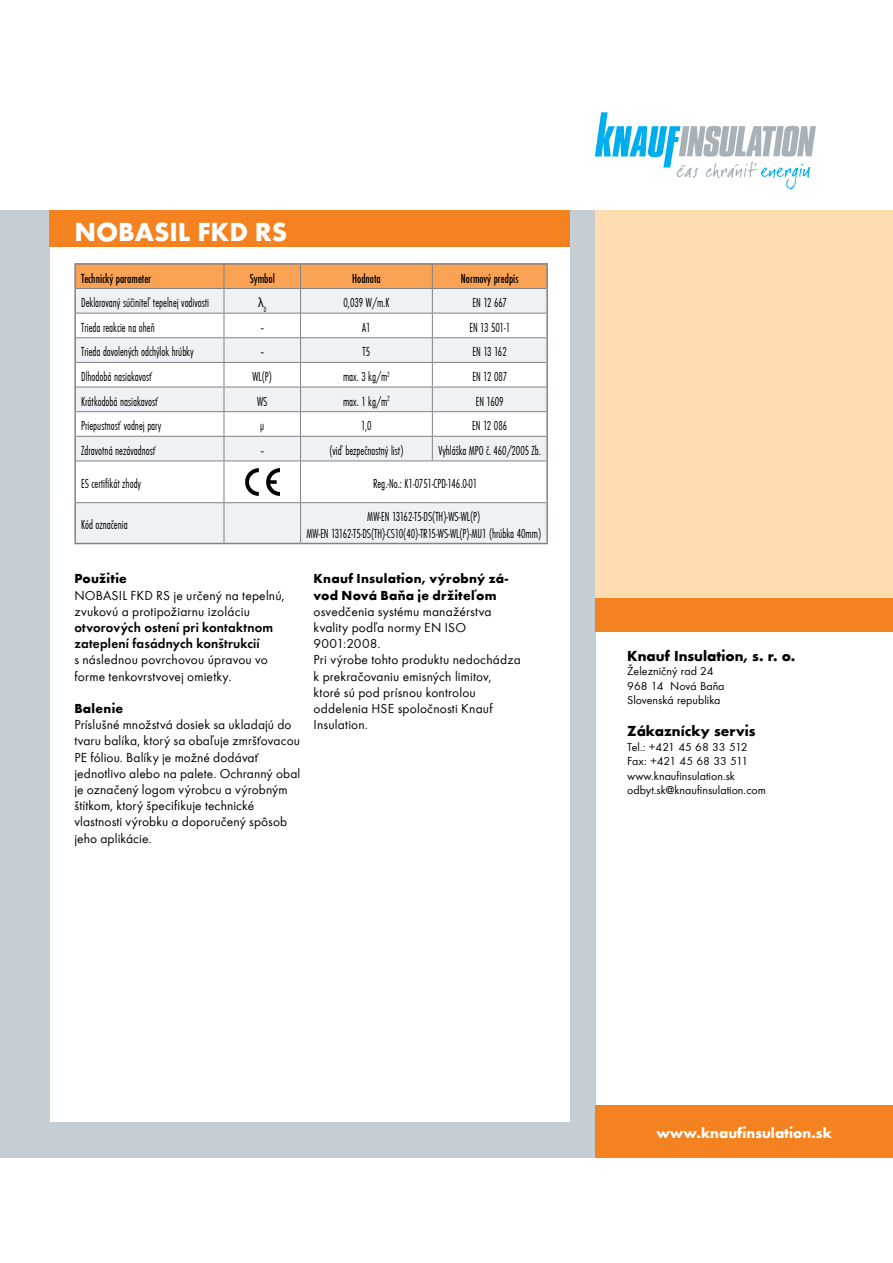
<style>
.page{position:relative;width:893px;height:1263px;background:#fff}
.page>*{position:absolute;margin:0;border:0;box-sizing:border-box;transform-origin:0 0}
.t1{font:700 27px "Futura TEE";color:#fff}
.t2{font:700 15px "Futura TEE";color:#000}
.t3{font:700 15px "Futura TEE";color:#fff}
.t4{font:13.5px/16.2px "Futura TEE";letter-spacing:.01em;color:#000}
.t5{font:300 condensed 13.5px/16.2px "Futura TEE";color:#000;text-align:center;scale:.9 1}
.t6{font:700 13.5px/16.2px "Futura TEE";letter-spacing:.02em;color:#000}
.t7{font:600 13.5px/16.2px "Futura TEE";letter-spacing:.015em;color:#000}
.t8{font:500 condensed 13.5px "Futura TEE";color:#000;scale:.9 1}
.t9{font:13.5px "Myriad Pro";color:#000;scale:.9 1}
.t10{font:12px/14.4px "Futura TEE";color:#000}
</style>
<div class="page">
<div style="left:0;top:210px;width:50px;height:948px;background:#c4ced4"></div>
<div style="left:570px;top:210px;width:25px;height:948px;background:#c4ced4"></div>
<div style="left:50px;top:210px;width:520px;height:37px;background:#f58220"></div>
<div style="left:50px;top:1123px;width:520px;height:35px;background:#c4ced4"></div>
<div style="left:595px;top:1105px;width:298px;height:53px;background:#f58220"></div>
<div style="left:595px;top:597px;width:298px;height:34px;background:#f58220"></div>
<div style="left:595px;top:210px;width:298px;height:388px;background:#ffddb1"></div>
<svg style="left:594px;top:112px;width:222px;height:78px"></svg>
<svg style="left:76px;top:462px;width:470px;height:81px;fill:#eff2f4"></svg>
<hr style="left:74px;top:263px;width:150px;height:2px;background:#808285">
<hr style="left:74px;top:265px;width:2px;height:23px;background:#808285">
<hr style="left:224px;top:263px;width:77px;height:2px;background:#808285">
<hr style="left:301px;top:263px;width:131px;height:2px;background:#808285">
<hr style="left:432px;top:263px;width:116px;height:2px;background:#808285">
<hr style="left:546px;top:265px;width:2px;height:23px;background:#808285">
<hr style="left:74px;top:288px;width:2px;height:25px;background:#808285">
<hr style="left:546px;top:288px;width:2px;height:25px;background:#808285">
<hr style="left:74px;top:313px;width:2px;height:25px;background:#808285">
<hr style="left:546px;top:313px;width:2px;height:25px;background:#808285">
<hr style="left:74px;top:338px;width:2px;height:24px;background:#808285">
<hr style="left:546px;top:338px;width:2px;height:24px;background:#808285">
<hr style="left:74px;top:362px;width:2px;height:25px;background:#808285">
<hr style="left:546px;top:362px;width:2px;height:25px;background:#808285">
<hr style="left:74px;top:387px;width:2px;height:25px;background:#808285">
<hr style="left:546px;top:387px;width:2px;height:25px;background:#808285">
<hr style="left:74px;top:412px;width:2px;height:24px;background:#808285">
<hr style="left:546px;top:412px;width:2px;height:24px;background:#808285">
<svg style="left:75px;top:264px;width:472px;height:197px"></svg>
<hr style="left:74px;top:436px;width:2px;height:25px;background:#808285">
<hr style="left:546px;top:436px;width:2px;height:25px;background:#808285">
<hr style="left:74px;top:461px;width:2px;height:42px;background:#808285">
<hr style="left:546px;top:461px;width:2px;height:42px;background:#808285">
<hr style="left:74px;top:503px;width:2px;height:40px;background:#808285">
<hr style="left:546px;top:503px;width:2px;height:40px;background:#808285">
<hr style="left:76px;top:436px;width:148px;height:1px;background:#808285">
<hr style="left:224px;top:436px;width:77px;height:1px;background:#808285">
<hr style="left:301px;top:436px;width:131px;height:1px;background:#808285">
<hr style="left:432px;top:436px;width:114px;height:1px;background:#808285">
<hr style="left:76px;top:461px;width:148px;height:1px;background:#808285">
<hr style="left:224px;top:461px;width:77px;height:1px;background:#808285">
<hr style="left:224px;top:461px;width:1px;height:41px;background:#808285">
<hr style="left:301px;top:461px;width:131px;height:1px;background:#808285">
<hr style="left:300px;top:461px;width:1px;height:41px;background:#808285">
<hr style="left:432px;top:461px;width:114px;height:1px;background:#808285">
<hr style="left:76px;top:502px;width:148px;height:1px;background:#808285">
<hr style="left:224px;top:502px;width:77px;height:1px;background:#808285">
<hr style="left:224px;top:503px;width:1px;height:40px;background:#808285">
<hr style="left:301px;top:502px;width:131px;height:1px;background:#808285">
<hr style="left:300px;top:503px;width:1px;height:40px;background:#808285">
<hr style="left:432px;top:502px;width:114px;height:1px;background:#808285">
<hr style="left:74px;top:543px;width:150px;height:1px;background:#808285">
<hr style="left:224px;top:543px;width:77px;height:1px;background:#808285">
<hr style="left:301px;top:543px;width:131px;height:1px;background:#808285">
<hr style="left:432px;top:543px;width:116px;height:1px;background:#808285">
<svg style="left:245px;top:468px;width:14px;height:28px"></svg>
<svg style="left:266px;top:468px;width:14px;height:28px"></svg>
<h1 class="t1" style="left:74px;top:215px;width:214px">NOBASIL FKD RS</h1>
<p class="t8" style="left:81px;top:270px;width:79px">Technický parameter</p>
<p class="t8" style="left:250px;top:270px;width:29px">Symbol</p>
<p class="t8" style="left:352px;top:270px;width:33px">Hodnota</p>
<p class="t8" style="left:461px;top:270px;width:66px">Normový predpis</p>
<p class="t5" style="left:81px;top:295px;width:144px">Deklarovaný súčiniteľ tepelnej vodivosti</p>
<p class="t9" style="left:258px;top:295px;width:11px">λ<sub>D</sub></p>
<p class="t5" style="left:343px;top:295px;width:53px">0,039 W/m.K</p>
<p class="t5" style="left:472px;top:295px;width:40px">EN 12 667</p>
<p class="t5" style="left:81px;top:319px;width:83px">Trieda reakcie na oheň</p>
<p class="t5" style="left:260px;top:319px;width:6px">–</p>
<p class="t5" style="left:362px;top:319px;width:11px">A1</p>
<p class="t5" style="left:469px;top:319px;width:47px">EN 13 501-1</p>
<p class="t5" style="left:81px;top:344px;width:126px">Trieda dovolených odchýlok hrúbky</p>
<p class="t5" style="left:260px;top:344px;width:6px">–</p>
<p class="t5" style="left:363px;top:344px;width:10px">T5</p>
<p class="t5" style="left:473px;top:344px;width:40px">EN 13 162</p>
<p class="t5" style="left:81px;top:368px;width:81px">Dlhodobá nasiakavosť</p>
<p class="t5" style="left:252px;top:368px;width:23px">WL(P)</p>
<p class="t5" style="left:343px;top:368px;width:54px">max. 3 kg/m<sup>2</sup></p>
<p class="t5" style="left:472px;top:368px;width:40px">EN 12 087</p>
<p class="t5" style="left:81px;top:393px;width:88px">Krátkodobá nasiakavosť</p>
<p class="t5" style="left:257px;top:393px;width:13px">WS</p>
<p class="t5" style="left:343px;top:393px;width:54px">max. 1 kg/m<sup>2</sup></p>
<p class="t5" style="left:476px;top:393px;width:33px">EN 1609</p>
<p class="t5" style="left:81px;top:418px;width:91px">Priepustnosť vodnej pary</p>
<p class="t5" style="left:260px;top:418px;width:6px">µ</p>
<p class="t5" style="left:361px;top:418px;width:13px">1,0</p>
<p class="t5" style="left:472px;top:418px;width:40px">EN 12 086</p>
<p class="t5" style="left:81px;top:442px;width:85px">Zdravotná nezávadnosť</p>
<p class="t5" style="left:260px;top:442px;width:6px">–</p>
<p class="t5" style="left:329px;top:442px;width:84px">(viď bezpečnostný list)</p>
<p class="t5" style="left:439px;top:442px;width:115px">Vyhláška MPO č. 460/2005 Zb.</p>
<p class="t5" style="left:81px;top:476px;width:68px">ES certifikát zhody</p>
<p class="t5" style="left:373px;top:476px;width:117px">Reg.-No.: K1-0751-CPD-146.0-01</p>
<p class="t5" style="left:81px;top:517px;width:53px">Kód označenia</p>
<p class="t5" style="left:307px;top:509px;width:262px">MW-EN 13162-T5-DS(TH)-WS-WL(P)<br>MW-EN 13162-T5-DS(TH)-CS10(40)-TR15-WS-WL(P)-MU1 (hrúbka 40mm)</p>
<p class="t6" style="left:314px;top:570px;width:196px">Knauf Insulation, výrobný zá&shy;vod Nová Baňa je držiteľom</p>
<p class="t4" style="left:314px;top:603px;width:209px">osvedčenia systému manažérstva kvality podľa normy EN ISO<br>9001:2008.<br>Pri výrobe tohto produktu nedochádza k prekračovaniu emisných limitov, ktoré sú pod prísnou kontrolou oddelenia HSE spoločnosti Knauf<br>Insulation.</p>
<p class="t6" style="left:74px;top:570px;width:54px">Použitie</p>
<p class="t4" style="left:74px;top:587px;width:212px">NOBASIL FKD RS je určený na tepelnú, zvukovú a protipožiarnu izoláciu</p>
<p class="t7" style="left:74px;top:619px;width:200px">otvorových ostení pri kontaktnom zateplení fasádnych konštrukcií</p>
<p class="t4" style="left:74px;top:652px;width:195px">s následnou povrchovou úpravou vo forme tenkovrstvovej omietky.</p>
<p class="t6" style="left:74px;top:700px;width:50px">Balenie</p>
<p class="t4" style="left:74px;top:716px;width:227px">Príslušné množstvá dosiek sa ukladajú do tvaru balíka, ktorý sa obaľuje zmršťovacou PE fóliou. Balíky je možné dodávať jednotlivo alebo na palete. Ochranný obal je označený logom výrobcu a výrobným štítkom, ktorý špecifikuje technické vlastnosti výrobku a doporučený spôsob jeho aplikácie.</p>
<p class="t2" style="left:627px;top:646px;width:170px">Knauf Insulation, s. r. o.</p>
<p class="t10" style="left:627px;top:664px;width:99px">Železničný rad 24<br>968 14 Nová Baňa<br>Slovenská republika</p>
<p class="t2" style="left:627px;top:722px;width:130px">Zákaznícky servis</p>
<p class="t10" style="left:627px;top:739px;width:140px">Tel.: +421 45 68 33 512<br>Fax: +421 45 68 33 511 www.knaufinsulation.sk odbyt.sk@knaufinsulation.com</p>
<p class="t3" style="left:656px;top:1124px;width:177px">www.knaufinsulation.sk</p>
</div>
